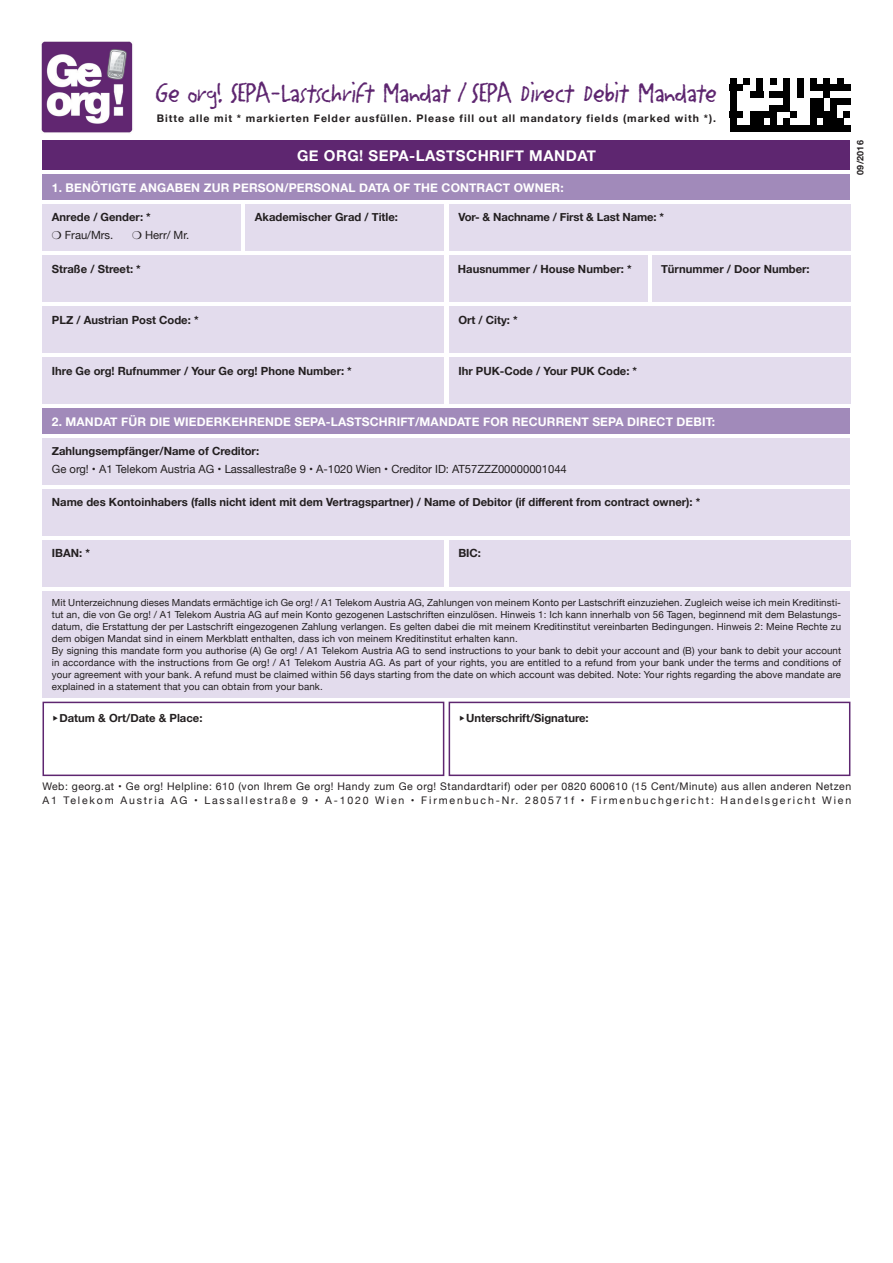
<style>
.page{position:relative;width:893px;height:1263px;background:#fff}
.page>*{position:absolute;margin:0;border:0;box-sizing:border-box;transform-origin:0 0}
.t1{font:30px "Litterbox ICG";letter-spacing:-.05em;color:#5e2670}
.t2{font:700 15px "Helvetica Neue";letter-spacing:.035em;color:#fff}
.t3{font:700 12px "Helvetica Neue";letter-spacing:.01em;color:#fff}
.t4{font:700 11.25px/18px "Helvetica Neue";color:#231f20}
.t5{font:11.25px "Helvetica Neue";color:#231f20}
.t6{font:10.5px/13.5px "Helvetica Neue";letter-spacing:.05em;color:#231f20}
.t7{font:700 10.5px "Helvetica Neue";letter-spacing:.09em;color:#231f20}
.t8{font:9.75px/12px "Helvetica Neue";letter-spacing:.01em;color:#231f20}
.t9{font:700 9px "Helvetica Neue";letter-spacing:.02em;color:#231f20}
.s1{font-weight:400}
</style>
<div class="page">
<div style="left:43px;top:204px;width:198px;height:47px;background:#e3dced"></div>
<div style="left:246px;top:204px;width:198px;height:47px;background:#e3dced"></div>
<img style="left:41px;top:41px;width:92px;height:92px">
<div style="left:449px;top:204px;width:401px;height:47px;background:#e3dced"></div>
<div style="left:43px;top:255px;width:401px;height:47px;background:#e3dced"></div>
<div style="left:43px;top:174px;width:807px;height:26px;background:#a18aba"></div>
<div style="left:43px;top:408px;width:807px;height:26px;background:#a18aba"></div>
<div style="left:449px;top:540px;width:401px;height:47px;background:#e3dced"></div>
<div style="left:43px;top:540px;width:401px;height:47px;background:#e3dced"></div>
<div style="left:43px;top:489px;width:807px;height:47px;background:#e3dced"></div>
<div style="left:449px;top:702px;width:401px;height:74px;background:#fff;border:2px solid #5e2670"></div>
<div style="left:43px;top:702px;width:401px;height:74px;background:#fff;border:2px solid #5e2670"></div>
<div style="left:43px;top:591px;width:807px;height:106px;background:#e3dced"></div>
<div style="left:43px;top:438px;width:807px;height:47px;background:#e3dced"></div>
<div style="left:43px;top:140px;width:807px;height:30px;background:#5e2670"></div>
<div style="left:730px;top:125px;width:120px;height:6px;background:#000"></div>
<div style="left:730px;top:118px;width:6px;height:7px;background:#000"></div>
<div style="left:750px;top:118px;width:13px;height:7px;background:#000"></div>
<div style="left:770px;top:118px;width:7px;height:7px;background:#000"></div>
<div style="left:783px;top:118px;width:7px;height:7px;background:#000"></div>
<div style="left:810px;top:118px;width:7px;height:7px;background:#000"></div>
<div style="left:823px;top:118px;width:20px;height:7px;background:#000"></div>
<div style="left:730px;top:111px;width:13px;height:7px;background:#000"></div>
<div style="left:750px;top:111px;width:27px;height:7px;background:#000"></div>
<div style="left:790px;top:111px;width:7px;height:7px;background:#000"></div>
<div style="left:810px;top:111px;width:27px;height:7px;background:#000"></div>
<div style="left:843px;top:111px;width:7px;height:7px;background:#000"></div>
<svg style="left:730px;top:105px;width:6px;height:6px"></svg>
<div style="left:770px;top:105px;width:20px;height:6px;background:#000"></div>
<div style="left:810px;top:105px;width:13px;height:6px;background:#000"></div>
<div style="left:830px;top:105px;width:7px;height:6px;background:#000"></div>
<div style="left:730px;top:98px;width:6px;height:7px;background:#000"></div>
<div style="left:783px;top:98px;width:7px;height:7px;background:#000"></div>
<div style="left:810px;top:98px;width:13px;height:7px;background:#000"></div>
<div style="left:830px;top:98px;width:20px;height:7px;background:#000"></div>
<div style="left:730px;top:91px;width:6px;height:7px;background:#000"></div>
<div style="left:750px;top:91px;width:13px;height:7px;background:#000"></div>
<div style="left:770px;top:91px;width:20px;height:7px;background:#000"></div>
<div style="left:797px;top:91px;width:6px;height:7px;background:#000"></div>
<div style="left:823px;top:91px;width:7px;height:7px;background:#000"></div>
<div style="left:730px;top:85px;width:13px;height:6px;background:#000"></div>
<div style="left:756px;top:85px;width:7px;height:6px;background:#000"></div>
<div style="left:783px;top:85px;width:7px;height:6px;background:#000"></div>
<svg style="left:797px;top:85px;width:6px;height:6px"></svg>
<div style="left:810px;top:85px;width:40px;height:6px;background:#000"></div>
<div style="left:730px;top:78px;width:6px;height:7px;background:#000"></div>
<div style="left:743px;top:78px;width:7px;height:7px;background:#000"></div>
<div style="left:756px;top:78px;width:7px;height:7px;background:#000"></div>
<div style="left:770px;top:78px;width:7px;height:7px;background:#000"></div>
<div style="left:783px;top:78px;width:7px;height:7px;background:#000"></div>
<div style="left:797px;top:78px;width:6px;height:7px;background:#000"></div>
<div style="left:810px;top:78px;width:7px;height:7px;background:#000"></div>
<div style="left:823px;top:78px;width:7px;height:7px;background:#000"></div>
<div style="left:837px;top:78px;width:6px;height:7px;background:#000"></div>
<div style="left:449px;top:357px;width:401px;height:47px;background:#e3dced"></div>
<div style="left:43px;top:357px;width:401px;height:47px;background:#e3dced"></div>
<div style="left:449px;top:306px;width:401px;height:47px;background:#e3dced"></div>
<div style="left:43px;top:306px;width:401px;height:47px;background:#e3dced"></div>
<div style="left:449px;top:255px;width:198px;height:47px;background:#e3dced"></div>
<div style="left:652px;top:255px;width:198px;height:47px;background:#e3dced"></div>
<h1 class="t1" style="left:155px;top:72px;width:564px">Ge org! SEPA-Lastschrift Mandat / SEPA Direct Debit Mandate</h1>
<p class="t7" style="left:157px;top:110px;width:561px">Bitte alle mit * markierten Felder ausfüllen. Please fill out all mandatory fields (marked with *).</p>
<h2 class="t2" style="left:297px;top:144px;width:300px">GE ORG! SEPA-LASTSCHRIFT MANDAT</h2>
<p class="t3" style="left:52px;top:179px;width:513px">1. BENÖTIGTE ANGABEN ZUR PERSON/PERSONAL DATA OF THE CONTRACT OWNER:</p>
<p class="t4" style="left:52px;top:209px;width:100px">Anrede / Gender: * ❍ <span class="s1">Frau/Mrs.</span></p>
<p class="t5" style="left:132px;top:227px;width:59px">❍ Herr/ Mr.</p>
<p class="t4" style="left:52px;top:260px;width:90px">Straße / Street: *</p>
<p class="t4" style="left:255px;top:209px;width:145px">Akademischer Grad / Title:</p>
<p class="t4" style="left:458px;top:209px;width:207px">Vor- &amp; Nachname / First &amp; Last Name: *</p>
<p class="t4" style="left:458px;top:260px;width:175px">Hausnummer / House Number: *</p>
<p class="t4" style="left:661px;top:260px;width:150px">Türnummer / Door Number:</p>
<p class="t9" style="left:853px;top:175px;width:36px;rotate:-90deg">09/2016</p>
<p class="t4" style="left:52px;top:311px;width:148px">PLZ / Austrian Post Code: *</p>
<p class="t4" style="left:458px;top:311px;width:61px">Ort / City: *</p>
<p class="t4" style="left:52px;top:362px;width:302px">Ihre Ge org! Rufnummer / Your Ge org! Phone Number: *</p>
<p class="t4" style="left:458px;top:362px;width:180px">Ihr PUK-Code / Your PUK Code: *</p>
<p class="t3" style="left:52px;top:413px;width:665px">2. MANDAT FÜR DIE WIEDERKEHRENDE SEPA-LASTSCHRIFT/MANDATE FOR RECURRENT SEPA DIRECT DEBIT:</p>
<p class="t4" style="left:52px;top:443px;width:209px">Zahlungsempfänger/Name of Creditor:</p>
<p class="t5" style="left:52px;top:461px;width:516px">Ge org! • A1 Telekom Austria AG • Lassallestraße 9 • A-1020 Wien • Creditor ID: AT57ZZZ00000001044</p>
<p class="t4" style="left:52px;top:494px;width:650px">Name des Kontoinhabers (falls nicht ident mit dem Vertragspartner) / Name of Debitor (if different from contract owner): *</p>
<p class="t4" style="left:52px;top:545px;width:40px">IBAN: *</p>
<p class="t4" style="left:458px;top:545px;width:24px">BIC:</p>
<p class="t8" style="left:52px;top:597px;width:791px">Mit Unterzeichnung dieses Mandats ermächtige ich Ge org! / A1 Telekom Austria AG, Zahlungen von meinem Konto per Lastschrift einzuziehen. Zugleich weise ich mein Kreditinsti&shy;tut an, die von Ge org! / A1 Telekom Austria AG auf mein Konto gezogenen Lastschriften einzulösen. Hinweis 1: Ich kann innerhalb von 56 Tagen, beginnend mit dem Belastungs&shy;datum, die Erstattung der per Lastschrift eingezogenen Zahlung verlangen. Es gelten dabei die mit meinem Kreditinstitut vereinbarten Bedingungen. Hinweis 2: Meine Rechte zu dem obigen Mandat sind in einem Merkblatt enthalten, dass ich von meinem Kreditinstitut erhalten kann.<br>By signing this mandate form you authorise (A) Ge org! / A1 Telekom Austria AG to send instructions to your bank to debit your account and (B) your bank to debit your account in accordance with the instructions from Ge org! / A1 Telekom Austria AG. As part of your rights, you are entitled to a refund from your bank under the terms and conditions of your agreement with your bank. A refund must be claimed within 56 days starting from the date on which account was debited. Note: Your rights regarding the above mandate are explained in a statement that you can obtain from your bank.</p>
<p class="t4" style="left:52px;top:709px;width:152px">◆Datum &amp; Ort/Date &amp; Place:</p>
<p class="t4" style="left:458px;top:709px;width:132px">◆Unterschrift/Signature:</p>
<p class="t6" style="left:43px;top:780px;width:810px">Web: georg.at • Ge org! Helpline: 610 (von Ihrem Ge org! Handy zum Ge org! Standardtarif) oder per 0820 600610 (15 Cent/Minute) aus allen anderen Netzen<br>A1 Telekom Austria AG • Lassallestraße 9 • A-1020 Wien • Firmenbuch-Nr. 280571f • Firmenbuchgericht: Handelsgericht Wien</p>
</div>
